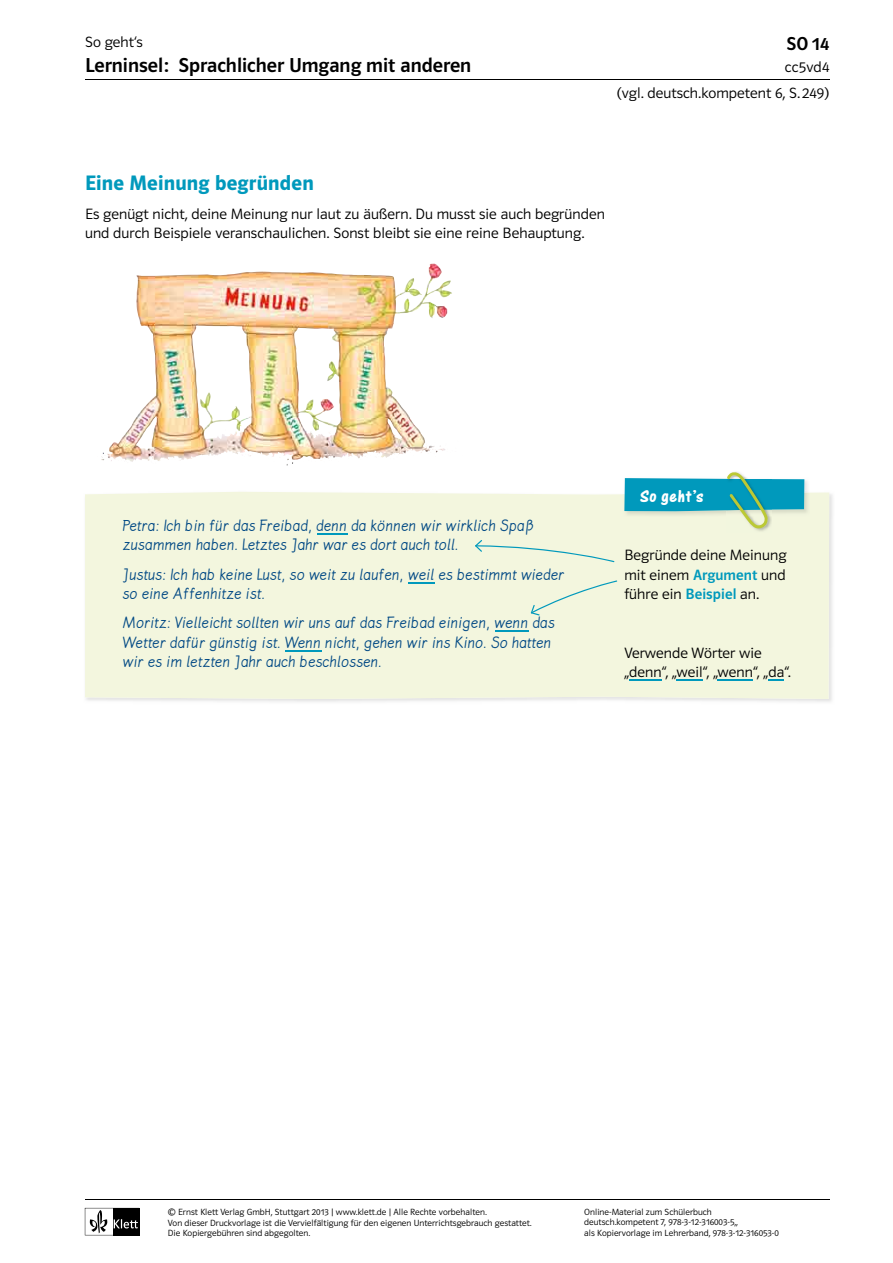
<style>
.page{position:relative;width:893px;height:1263px;background:#fff}
.page>*{position:absolute;margin:0;border:0;box-sizing:border-box;transform-origin:0 0}
.t1{font:21px "Polo ST11 K Hfett";letter-spacing:.01em;color:#0099bc}
.t2{font:20.25px "Polo ST11 K Krftg";color:#000}
.t3{font:18.75px "Polo ST11 K Krftg";color:#000}
.t4{font:18px "One Stroke Script Bold Plain";letter-spacing:.04em;color:#fff}
.t5{font:17.25px/19.5px "Lemme Script";letter-spacing:.02em;color:#004884}
.t6{font:15px/19.5px "Polo ST11 K Leicht";letter-spacing:.005em;color:#000}
.t7{font:9px/10.5px "Polo ST11 K Leicht";letter-spacing:.005em;color:#000}
.s1{font-family:"Polo ST11 K Krftg";color:#0099bc}
</style>
<div class="page">
<svg style="left:85px;top:1208px;width:54px;height:27px"></svg>
<hr style="left:85px;top:79px;width:744px;height:1px;background:#000">
<hr style="left:85px;top:1199px;width:744px;height:1px;background:#000">
<div style="left:85px;top:492px;width:744px;height:207px;background:#f3f6de"></div>
<img style="left:726px;top:529px;width:46px;height:3px">
<svg style="left:623px;top:472px;width:187px;height:57px;background:#72c2c8"></svg>
<hr style="left:629px;top:679px;width:33px;height:2px;background:#0099bc">
<hr style="left:676px;top:679px;width:27px;height:2px;background:#0099bc">
<hr style="left:717px;top:679px;width:36px;height:2px;background:#0099bc">
<svg style="left:768px;top:679px;width:16px;height:2px"></svg>
<hr style="left:317px;top:533px;width:31px;height:1px;background:#0099bc">
<svg style="left:408px;top:582px;width:27px;height:1px"></svg>
<hr style="left:495px;top:631px;width:34px;height:1px;background:#0099bc">
<hr style="left:285px;top:650px;width:36px;height:1px;background:#0099bc">
<svg style="left:475px;top:540px;width:139px;height:22px;background:#e4f0db"></svg>
<svg style="left:531px;top:580px;width:86px;height:35px;background:#e8f2dc"></svg>
<img style="left:107px;top:264px;width:324px;height:198px">
<p class="t6" style="left:85px;top:32px;width:59px">So geht‘s</p>
<p class="t3" style="left:786px;top:33px;width:44px">SO 14</p>
<p class="t2" style="left:85px;top:54px;width:388px">Lerninsel: Sprachlicher Umgang mit anderen</p>
<p class="t6" style="left:785px;top:58px;width:46px">cc5vd4</p>
<p class="t6" style="left:617px;top:83px;width:214px">(vgl. deutsch.kompetent 6, S. 249)</p>
<p class="t1" style="left:85px;top:171px;width:230px">Eine Meinung begründen</p>
<p class="t6" style="left:85px;top:204px;width:521px">Es genügt nicht, deine Meinung nur laut zu äußern. Du musst sie auch begründen und durch Beispiele veranschaulichen. Sonst bleibt sie eine reine Behauptung.</p>
<p class="t5" style="left:123px;top:517px;width:413px">Petra: Ich bin für das Freibad, denn da können wir wirklich Spaß zusammen haben. Letztes Jahr war es dort auch toll.</p>
<p class="t5" style="left:123px;top:565px;width:443px">Justus: Ich hab keine Lust, so weit zu laufen, weil es bestimmt wieder so eine Affenhitze ist.</p>
<p class="t5" style="left:123px;top:614px;width:433px">Moritz: Vielleicht sollten wir uns auf das Freibad einigen, wenn das<br>Wetter dafür günstig ist. Wenn nicht, gehen wir ins Kino. So hatten wir es im letzten Jahr auch beschlossen.</p>
<p class="t4" style="left:640px;top:485px;width:65px">So geht’s</p>
<p class="t6" style="left:624px;top:545px;width:164px;text-align:justify">Begründe deine Meinung mit einem <span class="s1">Argument</span> und führe ein <span class="s1">Beispiel</span> an.</p>
<p class="t6" style="left:624px;top:643px;width:168px">Verwende Wörter wie „denn“, „weil“, „wenn“, „da“.</p>
<p class="t7" style="left:168px;top:1207px;width:365px">© Ernst Klett Verlag GmbH, Stuttgart 2013 | www.klett.de | Alle Rechte vorbehalten.<br>Von dieser Druckvorlage ist die Vervielfältigung für den eigenen Unterrichtsgebrauch gestattet.<br>Die Kopiergebühren sind abgegolten.</p>
<p class="t7" style="left:584px;top:1206px;width:196px">Online-Material zum Schülerbuch deutsch.kompetent 7, 978-3-12-316003-5,,<br>als Kopiervorlage im Lehrerband, 978-3-12-316053-0</p>
</div>
